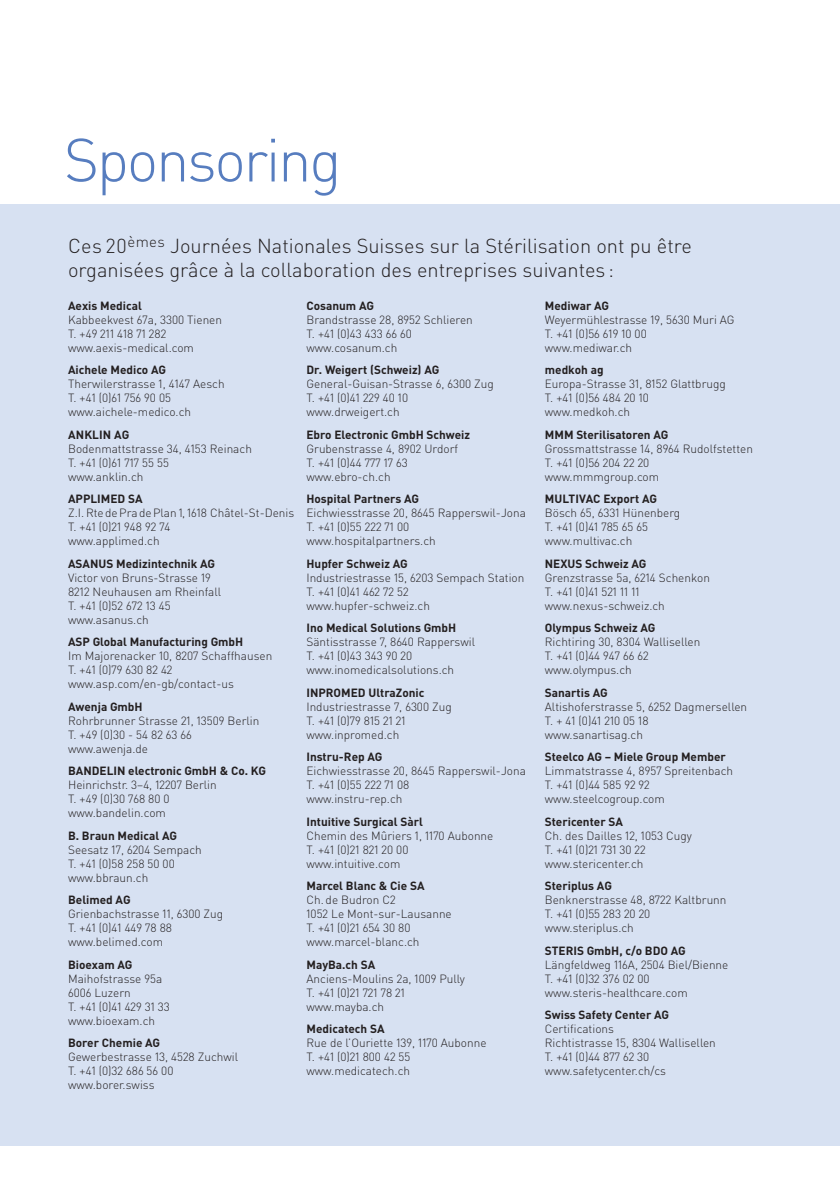
<style>
.page{position:relative;width:840px;height:1191px;background:#fff}
.page>*{position:absolute;margin:0;border:0;box-sizing:border-box;transform-origin:0 0}
.t1{font:300 60px "DIN Pro";letter-spacing:-.04em;color:#577dbf}
.t2{font:300 20px/24px "DIN Pro";color:#231f20}
.t3{font:300 11.8px/14px "DIN Pro";color:#231f20}
.t4{font:700 11.8px "DIN Pro";color:#231f20}
</style>
<div class="page">
<div style="left:0;top:204px;width:839px;height:941px;background:#d7e1f2"></div>
<h1 class="t1" style="left:64px;top:119px;width:279px">Sponsoring</h1>
<h2 class="t2" style="left:68px;top:233px;width:625px">Ces 20<sup>èmes</sup> Journées Nationales Suisses sur la Stérilisation ont pu être organisées grâce à la collaboration des entreprises suivantes :</h2>
<p class="t4" style="left:68px;top:297px;width:75px">Aexis Medical</p>
<p class="t3" style="left:68px;top:312px;width:155px">Kabbeekvest 67a, 3300 Tienen<br>T. +49 211 418 71 282 www.aexis- medical.com</p>
<p class="t4" style="left:68px;top:362px;width:99px">Aichele Medico AG</p>
<p class="t3" style="left:68px;top:376px;width:158px">Therwilerstrasse 1, 4147 Aesch<br>T. +41 (0)61 756 90 05 www.aichele-medico.ch</p>
<p class="t4" style="left:68px;top:426px;width:63px">Anklin AG</p>
<p class="t3" style="left:68px;top:441px;width:185px">Bodenmattstrasse 34, 4153 Reinach<br>T. +41 (0)61 717 55 55<br>www.anklin.ch</p>
<p class="t4" style="left:68px;top:491px;width:76px">APPLI MED SA</p>
<p class="t3" style="left:68px;top:505px;width:227px">Z.I. RtedePradePlan 1, 1618 Châtel-St- Denis<br>T. +41 (0)21 948 92 74<br>www.applimed.ch</p>
<p class="t4" style="left:68px;top:555px;width:148px">ASAN US Medizintechnik AG</p>
<p class="t3" style="left:68px;top:570px;width:154px">Victor von Bruns-Strasse 19<br>8212 Neuhausen am Rheinfall<br>T. +41 (0)52 672 13 45 www.asanus.ch</p>
<p class="t4" style="left:68px;top:634px;width:176px">ASP Global Manufacturing GmbH</p>
<p class="t3" style="left:68px;top:648px;width:205px">Im Majorenacker 10, 8207 Schaffhausen<br>T. +41 (0)79 630 82 42 www.asp.com/en-gb/contact- us</p>
<p class="t4" style="left:68px;top:698px;width:76px">Awenja GmbH</p>
<p class="t3" style="left:68px;top:713px;width:193px">Rohrbrunner Strasse 21, 13509 Berlin<br>T. +49 (0)30 - 54 82 63 66 www.awenja.de</p>
<p class="t4" style="left:68px;top:763px;width:46px">BAN DELIN</p>
<p class="t4" style="left:128px;top:763px;width:139px">electronic GmbH &amp; Co. KG</p>
<p class="t3" style="left:68px;top:777px;width:150px">Heinrichstr. 3–4, 12207 Berlin<br>T. +49 (0)30 768 80 0 www.bandelin.com</p>
<p class="t4" style="left:68px;top:827px;width:110px">B. Braun Medical AG</p>
<p class="t3" style="left:68px;top:842px;width:135px">Seesatz 17, 6204 Sempach<br>T. +41 (0)58 258 50 00 www.bbraun.ch</p>
<p class="t4" style="left:68px;top:892px;width:64px">Belimed AG</p>
<p class="t3" style="left:68px;top:906px;width:156px">Grienbachstrasse 11, 6300 Zug<br>T. +41 (0)41 449 78 88 www.belimed.com</p>
<p class="t4" style="left:68px;top:956px;width:66px">Bioexam AG</p>
<p class="t3" style="left:68px;top:971px;width:103px">Maihofstrasse 95a<br>6006 Luzern<br>T. +41 (0)41 429 31 33 www.bioexam.ch</p>
<p class="t4" style="left:68px;top:1035px;width:93px">Borer Chemie AG</p>
<p class="t3" style="left:68px;top:1049px;width:171px">Gewerbestrasse 13, 4528 Zuchwil<br>T. +41 (0)32 686 56 00 www.borer.swiss</p>
<p class="t4" style="left:306px;top:297px;width:69px">Cosanum AG</p>
<p class="t3" style="left:306px;top:312px;width:168px">Brandstrasse 28, 8952 Schlieren<br>T. +41 (0)43 433 66 60 www.cosanum.ch</p>
<p class="t4" style="left:306px;top:362px;width:134px">Dr. Weigert (Schweiz) AG</p>
<p class="t3" style="left:306px;top:376px;width:189px">General-Guisan-Strasse 6, 6300 Zug<br>T. +41 (0)41 229 40 10 www.drweigert.ch</p>
<p class="t4" style="left:306px;top:426px;width:165px">Ebro Electronic GmbH Schweiz</p>
<p class="t3" style="left:306px;top:441px;width:153px">Grubenstrasse 4, 8902 Urdorf<br>T. +41 (0)44 777 17 63 www.ebro-ch.ch</p>
<p class="t4" style="left:306px;top:491px;width:114px">Hospital Partners AG</p>
<p class="t3" style="left:306px;top:505px;width:221px">Eichwiesstrasse 20, 8645 Rapperswil-Jona<br>T. +41 (0)55 222 71 00 www.hospitalpartners.ch</p>
<p class="t4" style="left:306px;top:555px;width:103px">Hupfer Schweiz AG</p>
<p class="t3" style="left:306px;top:570px;width:219px">Industriestrasse 15, 6203 Sempach Station<br>T. +41 (0)41 462 72 52 www.hupfer-schweiz.ch</p>
<p class="t4" style="left:306px;top:620px;width:151px">I no Medical Solutions GmbH</p>
<p class="t3" style="left:306px;top:634px;width:170px">Säntisstrasse 7, 8640 Rapperswil<br>T. +41 (0)43 343 90 20 www.inomedicalsolutions.ch</p>
<p class="t4" style="left:306px;top:684px;width:119px">IN PROMED UltraZonic</p>
<p class="t3" style="left:306px;top:699px;width:147px">Industriestrasse 7, 6300 Zug<br>T. +41 (0)79 815 21 21 www.inpromed.ch</p>
<p class="t4" style="left:306px;top:749px;width:77px">I nstru-Rep AG</p>
<p class="t3" style="left:306px;top:763px;width:221px">Eichwiesstrasse 20, 8645 Rapperswil-Jona<br>T. +41 (0)55 222 71 08<br>www.instru-rep.ch</p>
<p class="t4" style="left:306px;top:813px;width:118px">I ntuitive Surgical Sàrl</p>
<p class="t3" style="left:306px;top:828px;width:188px">Chemin des Mûriers 1, 1170 Aubonne<br>T. +41 (0)21 821 20 00 www.intuitive.com</p>
<p class="t4" style="left:306px;top:878px;width:119px">Marcel Blanc &amp; Cie SA</p>
<p class="t3" style="left:306px;top:892px;width:147px">Ch. de Budron C2<br>1052 Le Mont-sur- Lausanne<br>T. +41 (0)21 654 30 80 www.marcel- blanc.ch</p>
<p class="t4" style="left:306px;top:956px;width:70px">MayBa.ch SA</p>
<p class="t3" style="left:306px;top:971px;width:160px">Anciens- Moulins 2a, 1009 Pully<br>T. +41 (0)21 721 78 21 www.mayba.ch</p>
<p class="t4" style="left:306px;top:1021px;width:80px">Medicatech SA</p>
<p class="t3" style="left:306px;top:1035px;width:181px">Rue de l’Ouriette 139, 1170 Aubonne<br>T. +41 (0)21 800 42 55 www.medicatech.ch</p>
<p class="t4" style="left:544px;top:297px;width:66px">Mediwar AG</p>
<p class="t3" style="left:544px;top:312px;width:191px">Weyermühlestrasse 19, 5630 Muri AG<br>T. +41 (0)56 619 10 00 www.mediwar.ch</p>
<p class="t4" style="left:544px;top:362px;width:60px">medkoh ag</p>
<p class="t3" style="left:544px;top:376px;width:182px">Europa-Strasse 31, 8152 Glattbrugg<br>T. +41 (0)56 484 20 10 www.medkoh.ch</p>
<p class="t4" style="left:544px;top:426px;width:125px">MMM Sterilisatoren AG</p>
<p class="t3" style="left:544px;top:441px;width:209px">Grossmattstrasse 14, 8964 Rudolfstetten<br>T. +41 (0)56 204 22 20 www.mmmgroup.com</p>
<p class="t4" style="left:544px;top:491px;width:113px">Multivac Export AG</p>
<p class="t3" style="left:544px;top:505px;width:137px">Bösch 65, 6331 Hünenberg<br>T. +41 (0)41 785 65 65 www.multivac.ch</p>
<p class="t4" style="left:544px;top:555px;width:103px">N EXUS Schweiz AG</p>
<p class="t3" style="left:544px;top:570px;width:166px">Grenzstrasse 5a, 6214 Schenkon<br>T. +41 (0)41 521 11 11 www.nexus-schweiz.ch</p>
<p class="t4" style="left:544px;top:620px;width:112px">Olympus Schweiz AG</p>
<p class="t3" style="left:544px;top:634px;width:157px">Richtiring 30, 8304 Wallisellen<br>T. +41 (0)44 947 66 62 www.olympus.ch</p>
<p class="t4" style="left:544px;top:684px;width:64px">Sanartis AG</p>
<p class="t3" style="left:544px;top:699px;width:204px">Altishoferstrasse 5, 6252 Dagmersellen<br>T. + 41 (0)41 210 05 18 www.sanartisag.ch</p>
<p class="t4" style="left:544px;top:749px;width:182px">Steelco AG – Miele Group Member</p>
<p class="t3" style="left:544px;top:763px;width:190px">Limmatstrasse 4, 8957 Spreitenbach<br>T. +41 (0)44 585 92 92 www.steelcogroup.com</p>
<p class="t4" style="left:544px;top:813px;width:80px">Stericenter SA</p>
<p class="t3" style="left:544px;top:828px;width:148px">Ch. des Dailles 12, 1053 Cugy<br>T. +41 (0)21 731 30 22 www.stericenter.ch</p>
<p class="t4" style="left:544px;top:878px;width:68px">Steriplus AG</p>
<p class="t3" style="left:544px;top:892px;width:183px">Benknerstrasse 48, 8722 Kaltbrunn<br>T. +41 (0)55 283 20 20 www.steriplus.ch</p>
<p class="t4" style="left:544px;top:942px;width:142px">STERIS GmbH, c/o BDO AG</p>
<p class="t3" style="left:544px;top:957px;width:185px">Längfeldweg 116A, 2504 Biel/Bienne<br>T. +41 (0)32 376 02 00<br>www.steris- healthcare.com</p>
<p class="t4" style="left:544px;top:1007px;width:126px">Swiss Safety Center AG</p>
<p class="t3" style="left:544px;top:1021px;width:172px">Certifications<br>Richtistrasse 15, 8304 Wallisellen<br>T. +41 (0)44 877 62 30 www.safetycenter.ch/cs</p>
</div>
